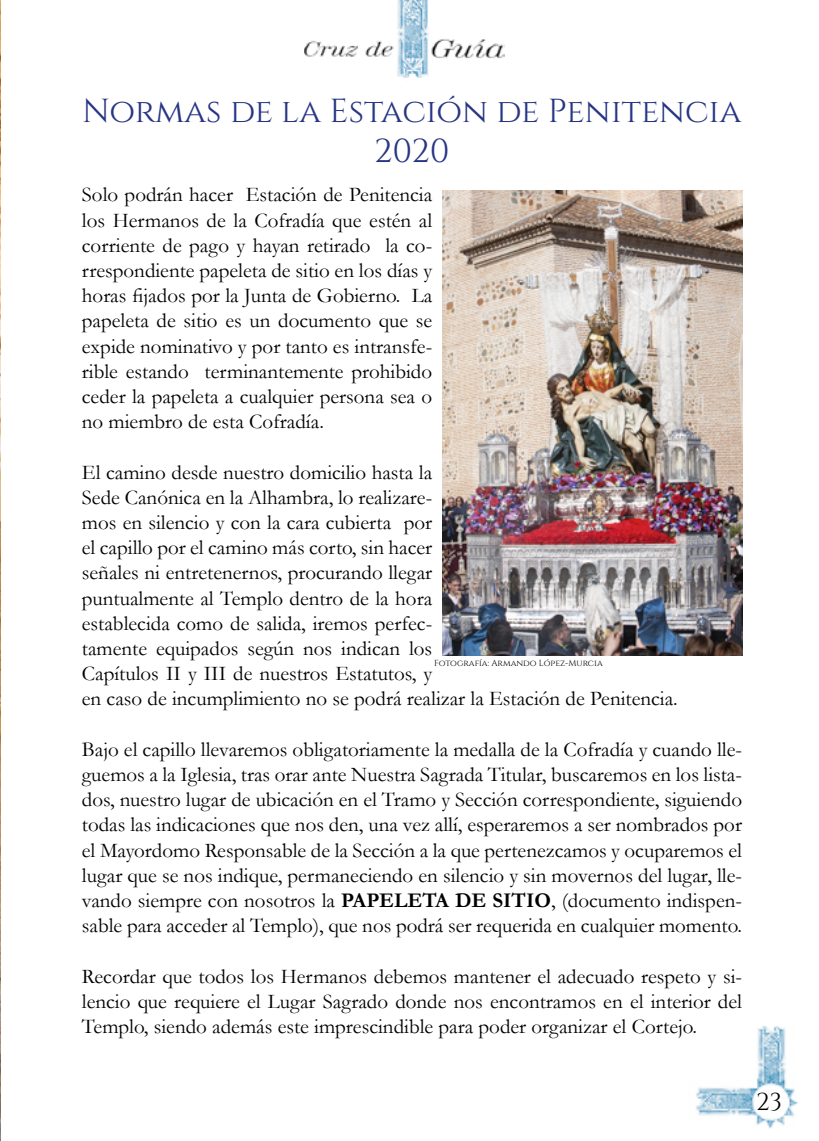
<style>
.page{position:relative;width:819px;height:1141px;background:#fff}
.page>*{position:absolute;margin:0;border:0;box-sizing:border-box;transform-origin:0 0}
.t1{font:33.25px/39.9px "Cinzel";color:#273583;text-align:center}
.t2{font:24.5px "Cinzel";color:#000}
.t3{font:21px/25.2px "Garamond";color:#000;text-align:justify}
.t4{font:8.75px "Cinzel";color:#000}
.s1{font-weight:700}
</style>
<div class="page">
<img style="left:696px;top:1026px;width:101px;height:103px">
<img style="left:304px;top:0;width:201px;height:78px">
<img style="left:442px;top:191px;width:300px;height:464px">
<img style="left:0;top:0;width:1px;height:1141px">
<h1 class="t1" style="left:82px;top:90px;width:661px">Normas de la Estación de Penitencia<br>2020</h1>
<p class="t3" style="left:82px;top:184px;width:352px">Solo podrán hacer Estación de Penitencia los Hermanos de la Cofradía que estén al corriente de pago y hayan retirado la co&shy;rrespondiente papeleta de sitio en los días y horas 昀椀jados por la Junta de Gobierno. La papeleta de sitio es un documento que se expide nominativo y por tanto es intransfe&shy;rible estando terminantemente prohibido ceder la papeleta a cualquier persona sea o no miembro de esta Cofradía.</p>
<p class="t3" style="left:82px;top:461px;width:597px;text-align:left">El camino desde nuestro domicilio hasta la<br>Sede Canónica en la Alhambra, lo realizare-<br>mos en silencio y con la cara cubierta por<br>el capillo por el camino más corto, sin hacer<br>señales ni entretenernos, procurando llegar<br>puntualmente al Templo dentro de la hora<br>establecida como de salida, iremos perfec-<br>tamente equipados según nos indican los<br>Capítulos II y III de nuestros Estatutos, y<br>en caso de incumplimiento no se podrá realizar la Estación de Penitencia.</p>
<p class="t3" style="left:82px;top:739px;width:661px">Bajo el capillo llevaremos obligatoriamente la medalla de la Cofradía y cuando lle&shy;guemos a la Iglesia, tras orar ante Nuestra Sagrada Titular, buscaremos en los lista&shy;dos, nuestro lugar de ubicación en el Tramo y Sección correspondiente, siguiendo todas las indicaciones que nos den, una vez allí, esperaremos a ser nombrados por el Mayordomo Responsable de la Sección a la que pertenezcamos y ocuparemos el lugar que se nos indique, permaneciendo en silencio y sin movernos del lugar, lle&shy;vando siempre con nosotros la <span class="s1">PAPELETA DE SITIO</span>, (documento indispen&shy;sable para acceder al Templo), que nos podrá ser requerida en cualquier momento.</p>
<p class="t3" style="left:82px;top:963px;width:661px">Recordar que todos los Hermanos debemos mantener el adecuado respeto y si&shy;lencio que requiere el Lugar Sagrado donde nos encontramos en el interior del Templo, siendo además este imprescindible para poder organizar el Cortejo.</p>
<p class="t4" style="left:434px;top:658px;width:170px">Fotografía: Armando López-Murcia</p>
<p class="t2" style="left:756px;top:1087px;width:27px">23</p>
</div>
